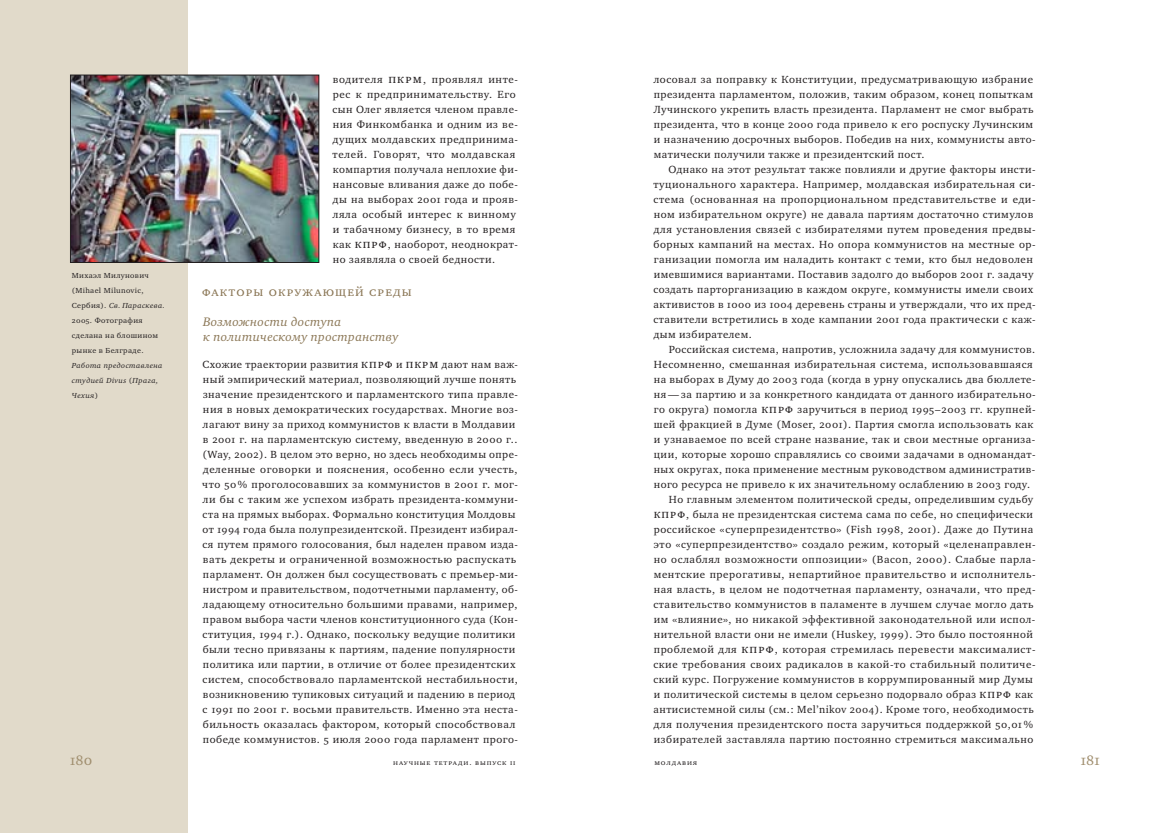
<style>
.page{position:relative;width:1170px;height:833px;background:#fff}
.page>*{position:absolute;margin:0;border:0;box-sizing:border-box;transform-origin:0 0}
.t1{font:15px "Charter ITC";color:#a08e6e}
.t2{font:13.38px "Charter ITC";letter-spacing:.08em;color:#8b7756}
.t3{font:italic 12.62px/15px "Charter ITC";letter-spacing:.02em;color:#8b7756}
.t4{font:10.62px/15px "Charter ITC";letter-spacing:.045em;color:#231f20}
.t5{font:10.62px/15px "Charter ITC";letter-spacing:.045em;color:#231f20;scale:1.04 1}
.t6{font:7.5px/15px "Charter ITC";letter-spacing:.04em;color:#231f20;scale:1.07 1}
.t7{font:italic 7.5px/15px "Charter ITC";letter-spacing:.04em;color:#231f20;scale:1.07 1}
.t8{font:7.5px "Charter ITC";letter-spacing:.11em;color:#231f20;scale:1.05 1}
.s1{font-style:italic}
.s2{font-style:normal}
.s3{font-size:12.5px}
</style>
<div class="page">
<div style="left:0;top:0;width:188px;height:832px;background:#e1daca"></div>
<img style="left:72px;top:77px;width:245px;height:183px">
<div style="left:70px;top:75px;width:249px;height:187px;border:1px solid #231f20"></div>
<p class="t6" style="left:72px;top:267px;width:89px">Михаэл Милунович (Mihael Milunovic,<br>Сербия). <span class="s1">Св. Параскева.<br></span>2005. Фотография сделана на блошином рынке в Белграде.</p>
<p class="t7" style="left:72px;top:357px;width:86px">Работа предоставлена студией Divus <span class="s2">(</span>Прага,<br>Чехия<span class="s2">)</span></p>
<p class="t5" style="left:332px;top:71px;width:180px">водителя <span class="s3">ПКР М</span>, проявлял инте&shy;рес к предпринимательству. Его сын Олег является членом правле&shy;ния Финкомбанка и одним из ве&shy;дущих молдавских предпринима&shy;телей. Говорят, что молдавская компартия получала неплохие фи&shy;нансовые вливания даже до побе&shy;ды на выборах 2001 года и прояв&shy;ляла особый интерес к винному и табачному бизнесу, в то время как <span class="s3">КПРФ</span>, наоборот, неоднократ&shy;но заявляла о своей бедности.</p>
<p class="t2" style="left:202px;top:283px;width:211px">Факторы окружающей среды</p>
<p class="t3" style="left:203px;top:314px;width:197px">Возможности доступа<br>к политическому пространству</p>
<p class="t4" style="left:202px;top:356px;width:317px">Схожие траектории развития <span class="s3">КПРФ</span> и <span class="s3">ПКР М</span> дают нам важ&shy;ный эмпирический материал, позволяющий лучше понять значение президентского и парламентского типа правле&shy;ния в новых демократических государствах. Многие воз&shy;лагают вину за приход коммунистов к власти в Молдавии в 2001 г. на парламентскую систему, введенную в 2000 г.. (Way, 2002). В целом это верно, но здесь необходимы опре&shy;деленные оговорки и пояснения, особенно если учесть, что 50% проголосовавших за коммунистов в 2001 г. мог&shy;ли бы с таким же успехом избрать президента-коммуни&shy;ста на прямых выборах. Формально конституция Молдовы от 1994 года была полупрезидентской. Президент избирал&shy;ся путем прямого голосования, был наделен правом изда&shy;вать декреты и ограниченной возможностью распускать парламент. Он должен был сосуществовать с премьер-ми&shy;нистром и правительством, подотчетными парламенту, об&shy;ладающему относительно большими правами, например, правом выбора части членов конституционного суда (Кон&shy;ституция, 1994 г.). Однако, поскольку ведущие политики были тесно привязаны к партиям, падение популярности политика или партии, в отличие от более президентских систем, способствовало парламентской нестабильности, возникновению тупиковых ситуаций и падению в период с 1991 по 2001 г. восьми правительств. Именно эта неста&shy;бильность оказалась фактором, который способствовал победе коммунистов. 5 июля 2000 года парламент прого-</p>
<p class="t5" style="left:654px;top:71px;width:369px">лосовал за поправку к Конституции, предусматривающую избрание президента парламентом, положив, таким образом, конец попыткам Лучинского укрепить власть президента. Парламент не смог выбрать президента, что в конце 2000 года привело к его роспуску Лучинским и назначению досрочных выборов. Победив на них, коммунисты авто&shy;матически получили также и президентский пост.</p>
<p class="t4" style="left:653px;top:161px;width:384px;text-indent:15px">Однако на этот результат также повлияли и другие факторы инсти&shy;туционального характера. Например, молдавская избирательная си&shy;стема (основанная на пропорциональном представительстве и еди&shy;ном избирательном округе) не давала партиям достаточно стимулов для установления связей с избирателями путем проведения предвы&shy;борных кампаний на местах. Но опора коммунистов на местные ор&shy;ганизации помогла им наладить контакт с теми, кто был недоволен имевшимися вариантами. Поставив задолго до выборов 2001 г. задачу создать парторганизацию в каждом округе, коммунисты имели своих активистов в 1000 из 1004 деревень страны и утверждали, что их пред&shy;ставители встретились в ходе кампании 2001 года практически с каж&shy;дым избирателем.</p>
<p class="t4" style="left:669px;top:341px;width:368px">Российская система, напротив, усложнила задачу для коммунистов.</p>
<p class="t5" style="left:654px;top:356px;width:366px">Несомненно, смешанная избирательная система, использовавшаяся</p>
<p class="t4" style="left:654px;top:371px;width:383px">на выборах в Думу до 2003 года (когда в урну опускались два бюллете-</p>
<p class="t4" style="left:654px;top:386px;width:383px">ня — за партию и за конкретного кандидата от данного избирательно-</p>
<p class="t4" style="left:654px;top:401px;width:383px">го округа) помогла <span class="s3">КПРФ</span> заручиться в период 1995–2003 гг. крупней-</p>
<p class="t4" style="left:654px;top:416px;width:381px">шей фракцией в Думе (Moser, 2001). Партия смогла использовать как</p>
<p class="t4" style="left:654px;top:431px;width:383px">и узнаваемое по всей стране название, так и свои местные организа-</p>
<p class="t4" style="left:654px;top:446px;width:383px">ции, которые хорошо справлялись со своими задачами в одномандат-</p>
<p class="t4" style="left:654px;top:461px;width:383px">ных округах, пока применение местным руководством административ-</p>
<p class="t4" style="left:654px;top:476px;width:378px">ного ресурса не привело к их значительному ослаблению в 2003 году.</p>
<p class="t4" style="left:669px;top:491px;width:366px">Но главным элементом политической среды, определившим судьбу</p>
<p class="t4" style="left:654px;top:506px;width:381px"><span class="s3">КПРФ</span>, была не президентская система сама по себе, но специфически</p>
<p class="t4" style="left:654px;top:521px;width:381px">российское «суперпрезидентство» (Fish 1998, 2001). Даже до Путина</p>
<p class="t4" style="left:654px;top:536px;width:383px">это «суперпрезидентство» создало режим, который «целенаправлен-</p>
<p class="t4" style="left:654px;top:551px;width:383px">но ослаблял возможности оппозиции» (Bacon, 2000). Слабые парла-</p>
<p class="t4" style="left:654px;top:566px;width:383px">ментские прерогативы, непартийное правительство и исполнитель-</p>
<p class="t4" style="left:654px;top:581px;width:383px">ная власть, в целом не подотчетная парламенту, означали, что пред-</p>
<p class="t4" style="left:653px;top:596px;width:382px">ставительство коммунистов в паламенте в лучшем случае могло дать</p>
<p class="t4" style="left:654px;top:611px;width:383px">им «влияние», но никакой эффективной законодательной или испол-</p>
<p class="t4" style="left:654px;top:626px;width:381px">нительной власти они не имели (Huskey, 1999). Это было постоянной</p>
<p class="t4" style="left:654px;top:641px;width:383px">проблемой для <span class="s3">КПРФ</span>, которая стремилась перевести максималист-</p>
<p class="t4" style="left:653px;top:656px;width:384px">ские требования своих радикалов в какой‑то стабильный политиче-</p>
<p class="t4" style="left:653px;top:671px;width:381px">ский курс. Погружение коммунистов в коррумпированный мир Думы</p>
<p class="t4" style="left:654px;top:686px;width:381px">и политической системы в целом серьезно подорвало образ <span class="s3">КПРФ</span> как</p>
<p class="t4" style="left:653px;top:701px;width:382px">антисистемной силы (см.: Mel’nikov 2004). Кроме того, необходимость</p>
<p class="t4" style="left:654px;top:716px;width:381px">для получения президентского поста заручиться поддержкой 50,01%</p>
<p class="t4" style="left:654px;top:731px;width:381px">избирателей заставляла партию постоянно стремиться максимально</p>
<h1 class="t1" style="left:70px;top:751px;width:24px">180</h1>
<p class="t8" style="left:393px;top:758px;width:118px">научные тетради. выпуск ii</p>
<p class="t8" style="left:654px;top:758px;width:42px">Молдавия</p>
<h1 class="t1" style="left:1081px;top:751px;width:21px">181</h1>
</div>
